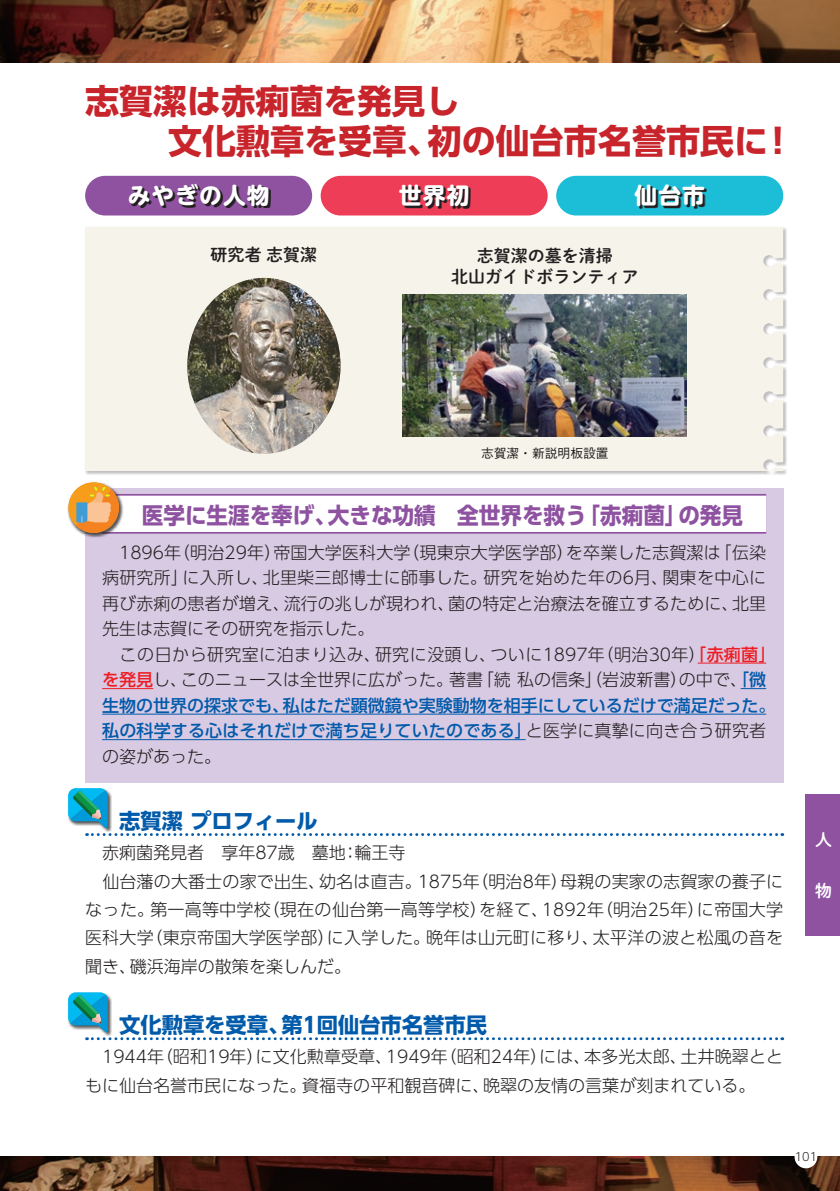
<style>
.page{position:relative;width:840px;height:1191px;background:#fff}
.page>*{position:absolute;margin:0;border:0;box-sizing:border-box;transform-origin:0 0}
.t1{font:700 34px/39.6px "UD Shin Go Pro";color:#c8242b}
.t2{font:700 22.6px "UD Shin Go Pro";color:#8e52a1;scale:.95 1}
.t3{font:700 22.6px "UD Shin M Go Pro";letter-spacing:.05em;color:#fff}
.t4{font:700 21.2px "UD Shin Go Pro";color:#015aaa}
.t5{font:300 17px/25.6px "UD Shin Go Pro";letter-spacing:.005em;color:#231f20}
.t6{font:17px/21.2px "Shuei M Go Std B";color:#231f20;text-align:center}
.t7{font:17px "Shuei M Go Std B";color:#fff}
.t8{font:500 12.8px "Gothic BBB Pr 5";color:#231f20}
.t9{font:300 11.4px "UD Shin Go Pro";color:#231f20}
.s1{font-weight:500;color:#ee1d23}
.s2{font-weight:500;color:#015aaa}
</style>
<div class="page">
<img style="left:0;top:0;width:839px;height:62px">
<img style="left:0;top:1157px;width:839px;height:34px">
<svg style="left:68px;top:788px;width:714px;height:48px"></svg>
<svg style="left:68px;top:992px;width:714px;height:48px"></svg>
<div style="left:85px;top:488px;width:697px;height:294px;background:#d9cae3"></div>
<div style="left:102px;top:494px;width:663px;height:39px;background:#8e52a1"></div>
<div style="left:102px;top:495px;width:663px;height:37px;background:#fff"></div>
<hr style="left:697px;top:662px;width:68px;height:1px;background:#ee1d23">
<hr style="left:102px;top:688px;width:51px;height:1px;background:#ee1d23">
<svg style="left:740px;top:688px;width:25px;height:1px"></svg>
<hr style="left:102px;top:713px;width:663px;height:1px;background:#015aaa">
<hr style="left:102px;top:739px;width:423px;height:1px;background:#015aaa">
<div style="left:84px;top:226px;width:702px;height:249px;background:#231f20;opacity:.3"></div>
<div style="left:85px;top:227px;width:697px;height:244px;background:#f6f3ea"></div>
<div style="left:68px;top:481px;width:56px;height:57px;background:#231f20;opacity:.75"></div>
<svg style="left:68px;top:482px;width:51px;height:51px;background:#dfa96c"></svg>
<div style="left:556px;top:176px;width:226px;height:39px;background:#1cbed7;border-radius:20px"></div>
<svg style="left:637px;top:186px;width:69px;height:22px"></svg>
<img style="left:187px;top:278px;width:153px;height:176px">
<img style="left:403px;top:295px;width:283px;height:142px">
<div style="left:85px;top:176px;width:227px;height:39px;background:#8e52a1;border-radius:20px"></div>
<svg style="left:131px;top:185px;width:139px;height:23px"></svg>
<div style="left:320px;top:176px;width:227px;height:39px;background:#ee3d56;border-radius:20px"></div>
<svg style="left:402px;top:186px;width:68px;height:22px"></svg>
<div style="left:805px;top:794px;width:34px;height:141px;background:#8e52a1"></div>
<div style="left:794px;top:1145px;width:22px;height:23px;background:#fff;border-radius:50%"></div>
<h1 class="t1" style="left:168px;top:81px;width:616px;text-indent:-83px">志賀潔は赤痢菌を発見し<br>文化勲章を受章、初の仙台市名誉市民に!</h1>
<h2 class="t3" style="left:128px;top:177px;width:143px">みやぎの人物</h2>
<h2 class="t3" style="left:399px;top:177px;width:72px">世界初</h2>
<h2 class="t3" style="left:634px;top:177px;width:72px">仙台市</h2>
<p class="t6" style="left:210px;top:243px;width:108px">研究者 志賀潔</p>
<p class="t6" style="left:451px;top:244px;width:189px">志賀潔の墓を清掃<br>北山ガイドボランティア</p>
<p class="t8" style="left:480px;top:443px;width:129px">志賀潔・新説明板設置</p>
<h2 class="t2" style="left:142px;top:497px;width:634px">医学に生涯を奉げ、大きな功績　全世界を救う「赤痢菌」の発見</h2>
<p class="t5" style="left:102px;top:538px;width:674px">　1896年（明治29年）帝国大学医科大学（現東京大学医学部）を卒業した志賀潔は「伝染病研究所」に入所し、北里柴三郎博士に師事した。研究を始めた年の6月、関東を中心に再び赤痢の患者が増え、流行の兆しが現われ、菌の特定と治療法を確立するために、北里先生は志賀にその研究を指示した。<br>　この日から研究室に泊まり込み、研究に没頭し、ついに1897年（明治30年）<span class="s1">「赤痢菌」を発見</span>し、このニュースは全世界に広がった。著書「続 私の信条」（岩波新書）の中で、<span class="s2">「微生物の世界の探求でも、私はただ顕微鏡や実験動物を相手にしているだけで満足だった。私の科学する心はそれだけで満ち足りていたのである」</span>と医学に真摯に向き合う研究者の姿があった。</p>
<p class="t4" style="left:119px;top:803px;width:200px">志賀潔 プロフィール</p>
<p class="t5" style="left:85px;top:838px;width:699px;line-height:28.4px">　赤痢菌発見者　享年87歳　墓地：輪王寺<br>　仙台藩の大番士の家で出生、幼名は直吉。1875年（明治8年）母親の実家の志賀家の養子になった。第一高等中学校（現在の仙台第一高等学校）を経て、1892年（明治25年）に帝国大学医科大学（東京帝国大学医学部）に入学した。晩年は山元町に移り、太平洋の波と松風の音を聞き、磯浜海岸の散策を楽しんだ。</p>
<p class="t4" style="left:119px;top:1007px;width:369px">文化勲章を受章、第1回仙台市名誉市民</p>
<p class="t5" style="left:85px;top:1042px;width:699px;line-height:28.4px">　1944年（昭和19年）に文化勲章受章、1949年（昭和24年）には、本多光太郎、土井晩翠とともに仙台名誉市民になった。資福寺の平和観音碑に、晩翠の友情の言葉が刻まれている。</p>
<p class="t7" style="left:814px;top:827px;width:18px">人</p>
<p class="t7" style="left:814px;top:878px;width:17px">物</p>
<p class="t9" style="left:794px;top:1147px;width:24px">101</p>
</div>
